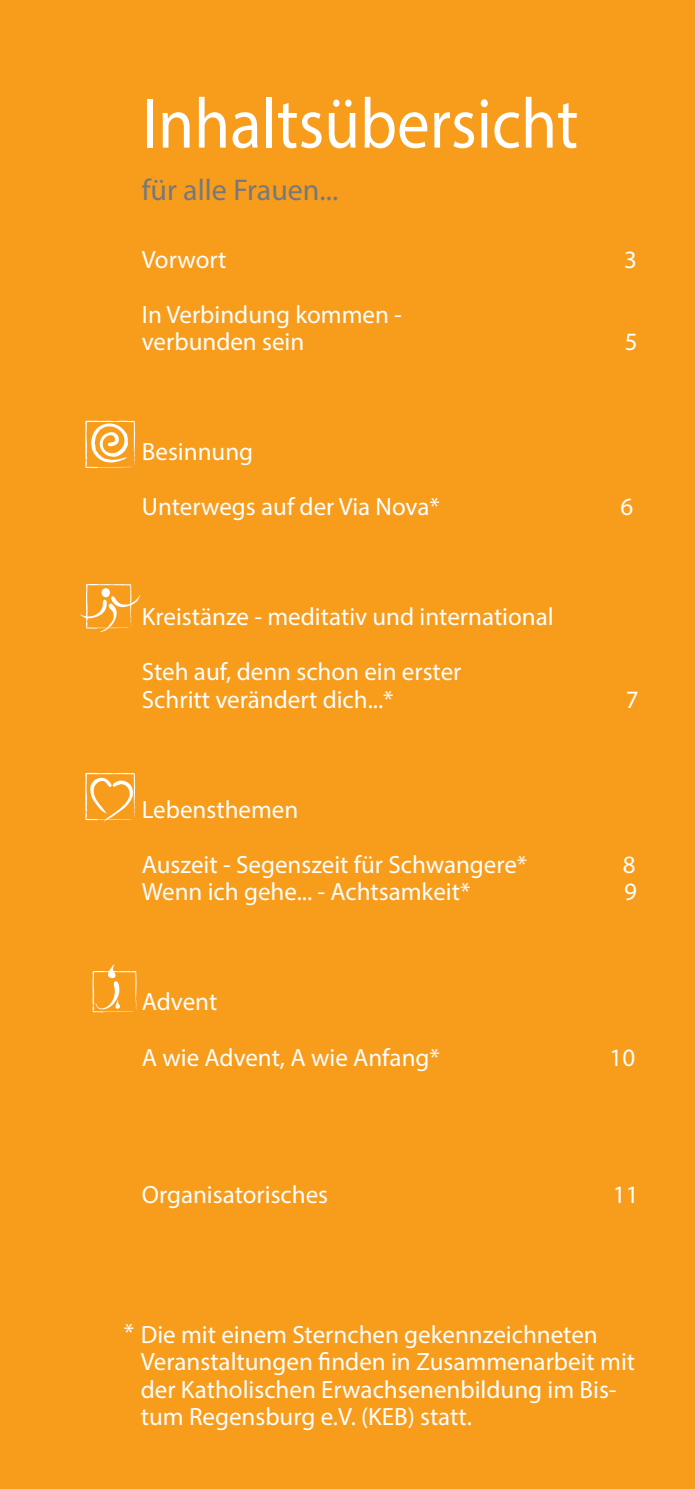
<style>
.page{position:relative;width:695px;height:1489px;background:#fff}
.page>*{position:absolute;margin:0;border:0;box-sizing:border-box;transform-origin:0 0}
.Überschrift_1{font:71.5px "Myriad Pro";color:#fff;scale:.91 1}
.t1{font:30px "Myriad Pro";color:#76787b}
.Fließtext{font:25px/27.5px "Myriad Pro";color:#fff}
</style>
<div class="page">
<div style="left:0;top:0;width:694px;height:1488px;background:#f89c1c"></div>
<svg style="left:85px;top:420px;width:50px;height:48px"></svg>
<svg style="left:85px;top:772px;width:50px;height:49px"></svg>
<svg style="left:92px;top:964px;width:45px;height:48px"></svg>
<svg style="left:80px;top:584px;width:60px;height:48px"></svg>
<p class="Überschrift_1" style="left:142px;top:79px;width:481px">Inhaltsübersicht</p>
<p class="t1" style="left:142px;top:171px;width:198px">für alle Frauen...</p>
<p class="Fließtext" style="left:142px;top:245px;width:86px">Vorwort</p>
<p class="Fließtext" style="left:624px;top:245px;width:14px">3</p>
<p class="Fließtext" style="left:142px;top:300px;width:261px">In Verbindung kommen - verbunden sein</p>
<p class="Fließtext" style="left:624px;top:327px;width:14px">5</p>
<p class="Fließtext" style="left:142px;top:437px;width:113px">Besinnung</p>
<p class="Fließtext" style="left:142px;top:492px;width:299px">Unterwegs auf der Via Nova*</p>
<p class="Fließtext" style="left:620px;top:492px;width:14px">6</p>
<p class="Fließtext" style="left:142px;top:602px;width:413px">Kreistänze - meditativ und international</p>
<p class="Fließtext" style="left:142px;top:657px;width:321px">Steh auf, denn schon ein erster<br>Schritt verändert dich...*</p>
<p class="Fließtext" style="left:625px;top:685px;width:14px">7</p>
<p class="Fließtext" style="left:142px;top:795px;width:158px">Lebensthemen</p>
<p class="Fließtext" style="left:142px;top:850px;width:387px">Auszeit - Segenszeit für Schwangere*</p>
<p class="Fließtext" style="left:622px;top:850px;width:14px">8</p>
<p class="Fließtext" style="left:142px;top:877px;width:330px">Wenn ich gehe... - Achtsamkeit*</p>
<p class="Fließtext" style="left:624px;top:877px;width:14px">9</p>
<p class="Fließtext" style="left:142px;top:987px;width:77px">Advent</p>
<p class="Fließtext" style="left:142px;top:1042px;width:299px">A wie Advent, A wie Anfang*</p>
<p class="Fließtext" style="left:609px;top:1042px;width:27px">10</p>
<p class="Fließtext" style="left:142px;top:1180px;width:188px">Organisatorisches</p>
<p class="Fließtext" style="left:612px;top:1180px;width:27px">11</p>
<p class="Fließtext" style="left:141px;top:1319px;width:496px;text-indent:-17px">* Die mit einem Sternchen gekennzeichneten Veranstaltungen finden in Zusammenarbeit mit der Katholischen Erwachsenenbildung im Bis&shy;tum Regensburg e.V. (KEB) statt.</p>
</div>
